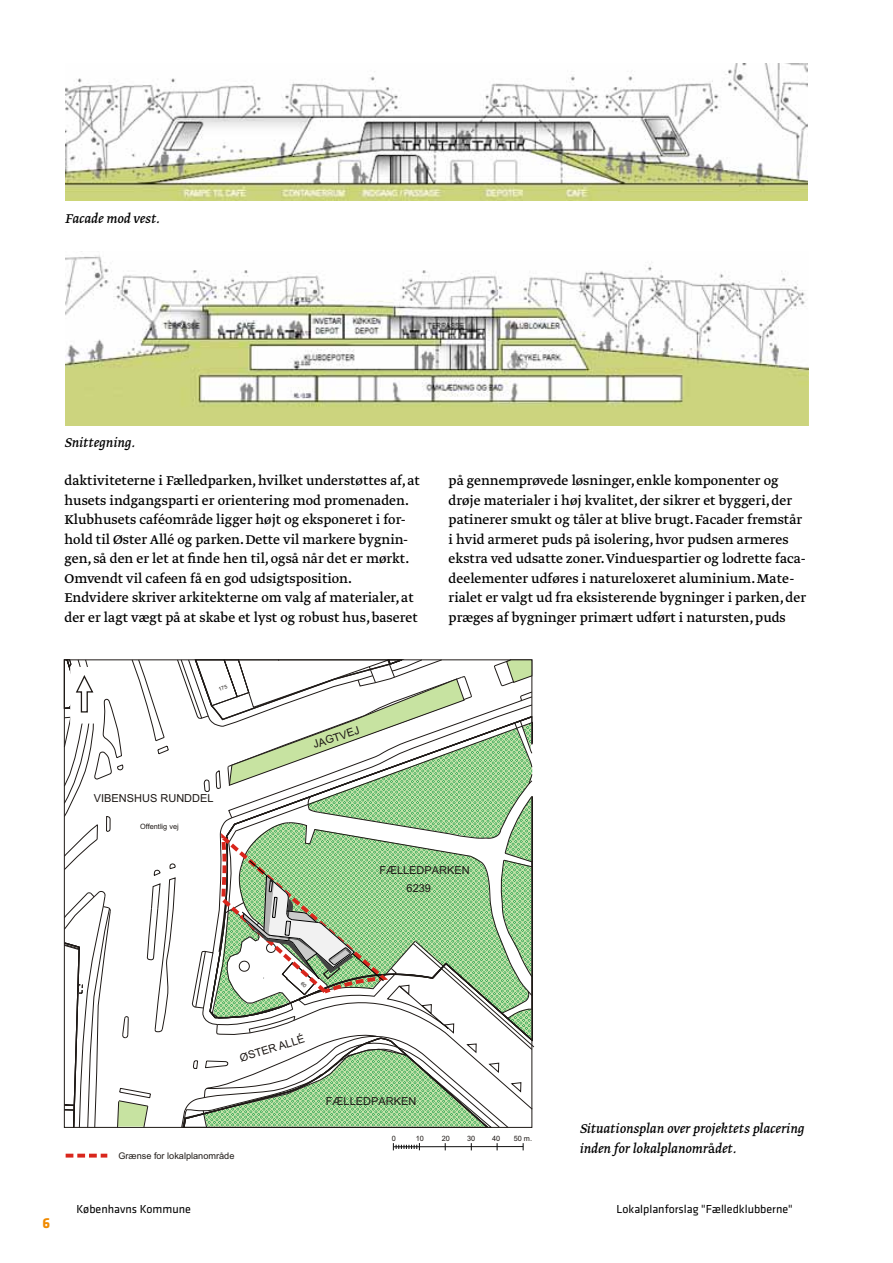
<style>
.page{position:relative;width:893px;height:1263px;background:#fff}
.page>*{position:absolute;margin:0;border:0;box-sizing:border-box;transform-origin:0 0}
.t1{font:15px/19.5px "Greta Text";color:#000}
.t2{font:italic 15px/19.5px "Greta Text";color:#000}
.t3{font:700 15px "Klavika";color:#f08a00}
.t4{font:12px "Klavika";color:#000}
.t5{font:10.95px "Arial";color:#1f1a17}
.t6{font:9.15px "Arial";color:#1f1a17}
.t7{font:7.35px "Helvetica";color:#1f1a17}
.t8{font:7.35px "Arial";color:#1f1a17}
.s1{font-style:normal}
</style>
<div class="page">
<img style="left:66px;top:64px;width:742px;height:137px">
<img style="left:66px;top:255px;width:743px;height:170px">
<svg style="left:66px;top:1154px;width:41px;height:3px"></svg>
<hr style="left:394px;top:1146px;width:129px;height:1px;background:#0d0d0d">
<svg style="left:393px;top:1143px;width:27px;height:7px"></svg>
<svg style="left:63px;top:659px;width:471px;height:469px"></svg>
<p class="t2" style="left:65px;top:210px;width:97px">Facade mod vest.</p>
<p class="t2" style="left:65px;top:433px;width:72px">Snittegning.</p>
<p class="t1" style="left:65px;top:472px;width:357px">daktiviteterne i Fælledparken, hvilket understøttes af, at husets indgangsparti er orientering mod promenaden.<br>Klubhusets caféområde ligger højt og eksponeret i for&shy;hold til Øster Allé og parken. Dette vil markere bygnin&shy;gen, så den er let at finde hen til, også når det er mørkt.<br>Omvendt vil cafeen få en god udsigtsposition.<br>Endvidere skriver arkitekterne om valg af materialer, at der er lagt vægt på at skabe et lyst og robust hus, baseret</p>
<p class="t1" style="left:449px;top:472px;width:359px">på gennemprøvede løsninger, enkle komponenter og drøje materialer i høj kvalitet, der sikrer et byggeri, der patinerer smukt og tåler at blive brugt. Facader fremstår i hvid armeret puds på isolering, hvor pudsen armeres ekstra ved udsatte zoner. Vinduespartier og lodrette faca&shy;deelementer udføres i natureloxeret aluminium. Mate&shy;rialet er valgt ud fra eksisterende bygninger i parken, der præges af bygninger primært udført i natursten, puds</p>
<p class="t5" style="left:94px;top:792px;width:121px">VIBENSHUS RUNDDEL</p>
<p class="t8" style="left:140px;top:822px;width:40px">Offentlig vej</p>
<p class="t5" style="left:311px;top:739px;width:50px;rotate:-18deg">JAGTVEJ</p>
<p class="t5" style="left:379px;top:864px;width:92px">FÆLLEDPARKEN</p>
<p class="t5" style="left:407px;top:882px;width:26px">6239</p>
<p class="t3" style="left:43px;top:1217px;width:9px">6</p>
<p class="t5" style="left:238px;top:1052px;width:69px;rotate:-17deg">ØSTER ALLÉ</p>
<p class="t6" style="left:118px;top:1151px;width:118px">Grænse for lokalplanområde</p>
<p class="t5" style="left:326px;top:1095px;width:92px">FÆLLEDPARKEN</p>
<p class="t7" style="left:392px;top:1134px;width:6px">0</p>
<p class="t7" style="left:416px;top:1134px;width:10px">10</p>
<p class="t7" style="left:442px;top:1134px;width:10px">20</p>
<p class="t7" style="left:467px;top:1134px;width:10px">30</p>
<p class="t7" style="left:492px;top:1134px;width:10px">40</p>
<p class="t7" style="left:514px;top:1134px;width:20px">50 m.</p>
<p class="t2" style="left:580px;top:1120px;width:226px">Situationsplan over projektets placering inden for lokalplanomr<span class="s1">å</span>det.</p>
<p class="t4" style="left:77px;top:1204px;width:116px">Københavns Kommune</p>
<p class="t4" style="left:617px;top:1204px;width:178px">Lokalplanforslag "Fælledklubberne"</p>
</div>
